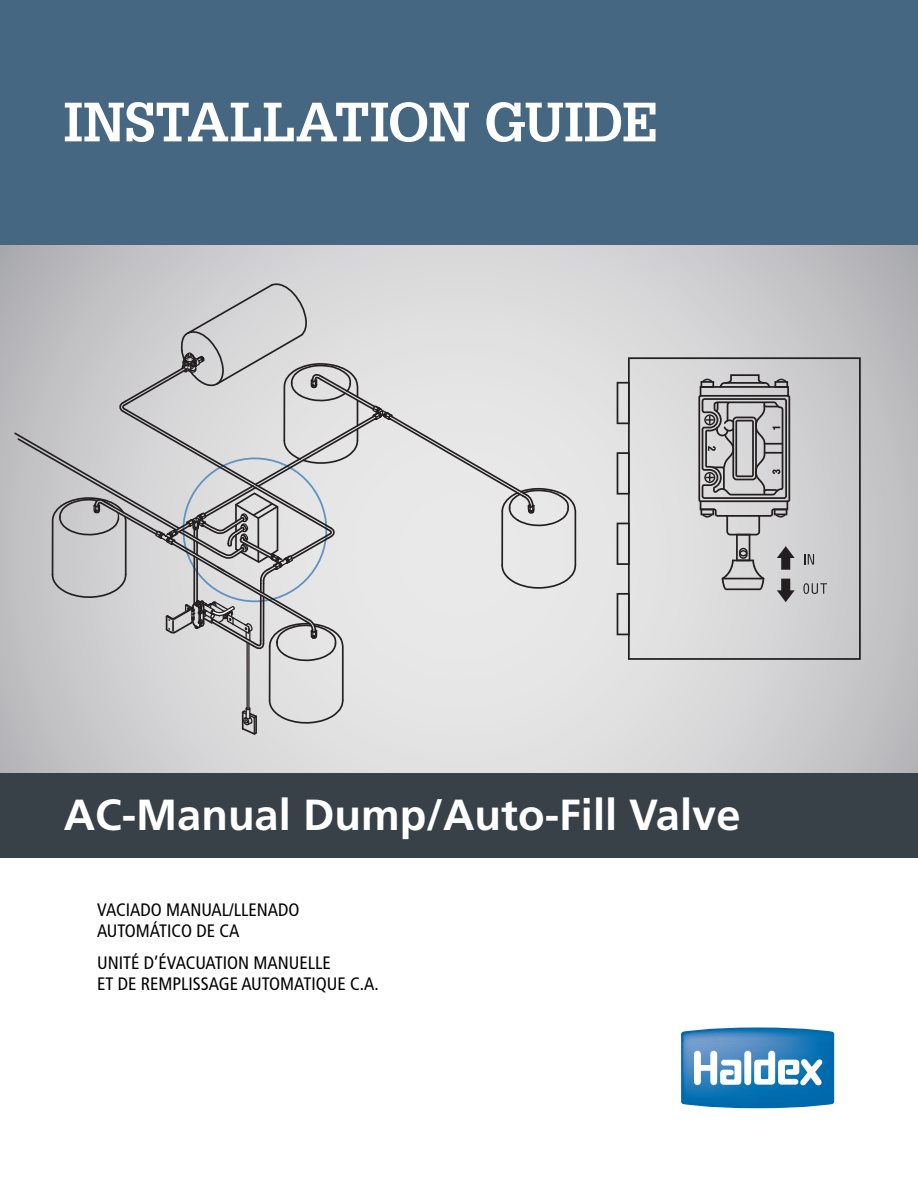
<style>
.page{position:relative;width:918px;height:1188px;background:#fff}
.page>*{position:absolute;margin:0;border:0;box-sizing:border-box;transform-origin:0 0}
.t1{font:700 54px "Glypha LT Pro";letter-spacing:-.01em;color:#fff}
.t2{font:700 43.5px "Frutiger LT Pro";color:#fff}
.t3{font:condensed 18px/21px "Frutiger LT Pro";color:#000}
</style>
<div class="page">
<svg style="left:0;top:244px;width:918px;height:529px"></svg>
<div style="left:0;top:773px;width:918px;height:84px;background:#384147"></div>
<svg style="left:681px;top:1028px;width:153px;height:80px"></svg>
<div style="left:0;top:0;width:918px;height:244px;background:#466782"></div>
<svg style="left:13px;top:282px;width:564px;height:454px"></svg>
<svg style="left:628px;top:357px;width:233px;height:303px"></svg>
<svg style="left:617px;top:382px;width:13px;height:42px"></svg>
<svg style="left:617px;top:452px;width:13px;height:43px"></svg>
<svg style="left:617px;top:593px;width:13px;height:42px"></svg>
<svg style="left:617px;top:523px;width:13px;height:42px"></svg>
<svg style="left:804px;top:554px;width:10px;height:10px"></svg>
<svg style="left:803px;top:583px;width:24px;height:11px"></svg>
<svg style="left:698px;top:374px;width:97px;height:228px"></svg>
<h1 class="t1" style="left:64px;top:89px;width:596px">INSTALLATION GUIDE</h1>
<h2 class="t2" style="left:64px;top:790px;width:678px">AC-Manual Dump/Auto-Fill Valve</h2>
<p class="t3" style="left:97px;top:900px;width:204px">VACIADO MANUAL/LLENADO<br>AUTOMÁTICO DE CA</p>
<p class="t3" style="left:97px;top:953px;width:283px">UNITÉ D’ÉVACUATION MANUELLE<br>ET DE REMPLISSAGE AUTOMATIQUE C.A.</p>
</div>
